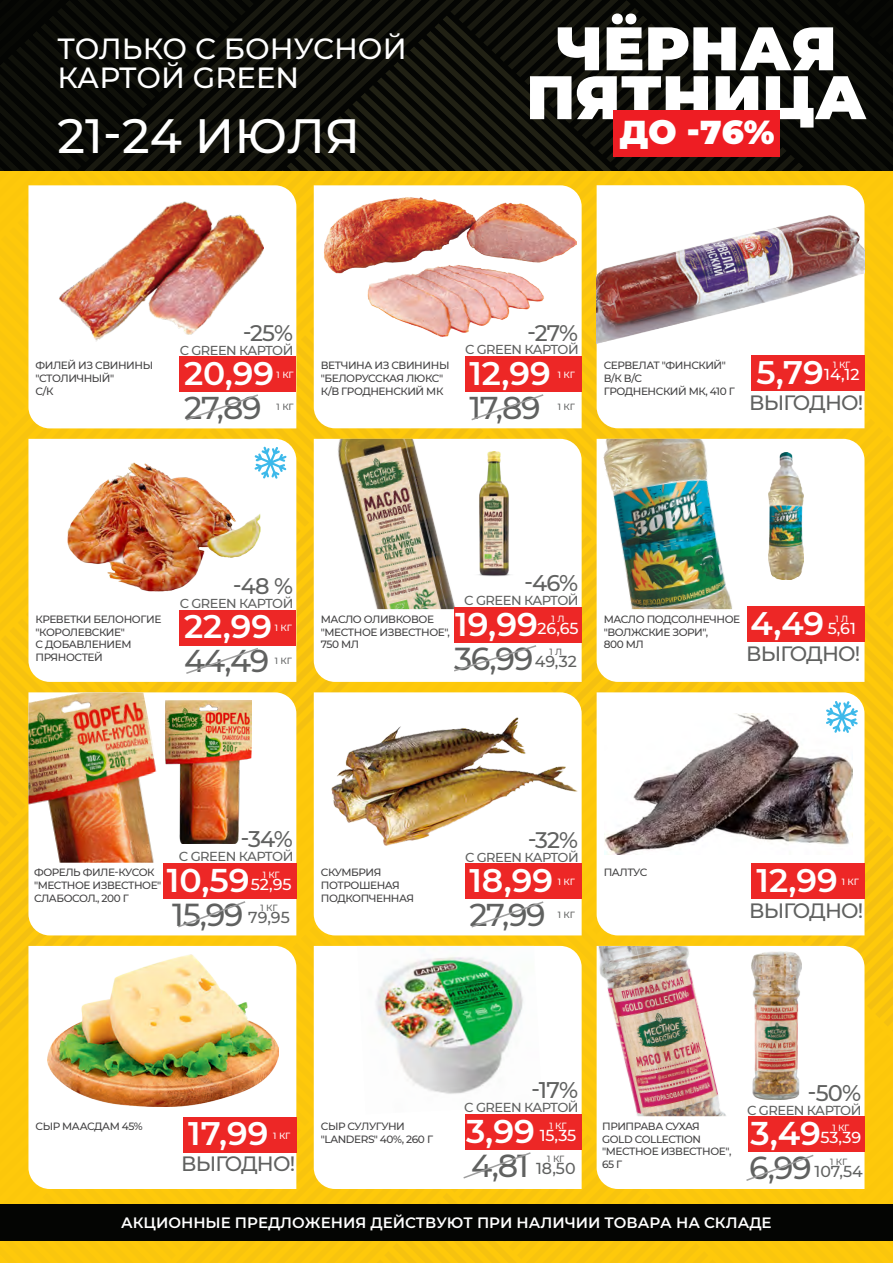
<style>
.page{position:relative;width:893px;height:1263px;background:#fff}
.page>*{position:absolute;margin:0;border:0;box-sizing:border-box;transform-origin:0 0}
.t1{font:900 61.35px/48.9px "Montserrat";color:#fff;text-align:center}
.t2{font:500 48px "Montserrat";color:#fff}
.t3{font:900 33px "Montserrat";color:#fff}
.t4{font:600 32.85px "Montserrat";color:#fff}
.t5{font:600 32.55px "Montserrat";color:#fff}
.t6{font:500 31.65px "Montserrat";letter-spacing:-.04em;color:#606160}
.t7{font:500 31.5px "Montserrat";letter-spacing:-.04em;color:#606160}
.t8{font:500 29.1px/29.1px "Montserrat";color:#fff}
.t9{font:500 22.65px "Montserrat";letter-spacing:-.04em;color:#606160}
.t10{font:500 22.5px "Montserrat";letter-spacing:-.04em;color:#606160}
.t11{font:500 20.7px "Montserrat";letter-spacing:-.04em;color:#606160}
.t12{font:500 15.9px "Montserrat";color:#fff}
.t13{font:500 15.9px "Montserrat";color:#606160}
.t14{font:600 15px "Montserrat";color:#fff}
.t15{font:500 13.05px "Montserrat";letter-spacing:-.04em;color:#606160}
.t16{font:500 12.9px "Montserrat";letter-spacing:-.04em;color:#606160}
.t17{font:500 10.5px/12.6px "Montserrat";letter-spacing:-.04em;color:#424142}
.t18{font:500 9px "Montserrat";letter-spacing:-.025em;color:#fff}
.t19{font:500 9px "Montserrat";letter-spacing:-.025em;color:#606160}
.t20{font:500 9px "Montserrat";color:#606161}
.s1{font-weight:500;font-size:15.9px}
</style>
<div class="page">
<img style="left:0;top:0;width:893px;height:1263px">
<svg style="left:597px;top:439px;width:267px;height:243px"></svg>
<img style="left:769px;top:453px;width:34px;height:126px">
<img style="left:600px;top:439px;width:135px;height:170px">
<div style="left:747px;top:607px;width:117px;height:35px;background:#ed2726"></div>
<h3 class="t8" style="left:58px;top:33px;width:351px">ТОЛЬКО С БОНУСНОЙ<br>КАРТОЙ GREEN</h3>
<h2 class="t2" style="left:58px;top:102px;width:304px">21-24 ИЮЛЯ</h2>
<h1 class="t1" style="left:526px;top:20px;width:342px">ЧЁРНАЯ<br>ПЯТНИЦА</h1>
<h3 class="t3" style="left:619px;top:107px;width:157px">ДО -76%</h3>
<h3 class="t10" style="left:243px;top:317px;width:52px">-25%</h3>
<p class="t16" style="left:180px;top:341px;width:115px">С GREEN КАРТОЙ</p>
<p class="t18" style="left:277px;top:368px;width:19px">1 КГ</p>
<p class="t20" style="left:277px;top:401px;width:19px">1 КГ</p>
<p class="t17" style="left:36px;top:359px;width:119px">ФИЛЕЙ ИЗ СВИНИНЫ "СТОЛИЧНЫЙ"<br>С/К</p>
<h3 class="t5" style="left:184px;top:350px;width:92px">20,99</h3>
<h3 class="t7" style="left:184px;top:385px;width:79px">27,89</h3>
<h3 class="t10" style="left:527px;top:317px;width:52px">-27%</h3>
<p class="t16" style="left:465px;top:341px;width:115px">С GREEN КАРТОЙ</p>
<p class="t18" style="left:558px;top:368px;width:19px">1 КГ</p>
<p class="t20" style="left:558px;top:400px;width:19px">1 КГ</p>
<p class="t17" style="left:321px;top:359px;width:130px">ВЕТЧИНА ИЗ СВИНИНЫ "БЕЛОРУССКАЯ ЛЮКС"<br>К/В ГРОДНЕНСКИЙ МК</p>
<h3 class="t5" style="left:469px;top:350px;width:83px">12,99</h3>
<h3 class="t7" style="left:470px;top:385px;width:72px">17,89</h3>
<p class="t17" style="left:604px;top:359px;width:133px">СЕРВЕЛАТ "ФИНСКИЙ"<br>В/К В/С<br>ГРОДНЕНСКИЙ МК, 410 Г</p>
<h3 class="t5" style="left:756px;top:349px;width:69px">5,79</h3>
<h3 class="t11" style="left:749px;top:388px;width:116px">ВЫГОДНО!</h3>
<p class="t18" style="left:833px;top:359px;width:19px">1 КГ</p>
<h3 class="t12" style="left:824px;top:363px;width:37px">14,12</h3>
<h3 class="t10" style="left:233px;top:570px;width:62px">-48 %</h3>
<p class="t16" style="left:180px;top:594px;width:115px">С GREEN КАРТОЙ</p>
<p class="t18" style="left:275px;top:621px;width:19px">1 КГ</p>
<p class="t20" style="left:275px;top:655px;width:19px">1 КГ</p>
<p class="t17" style="left:36px;top:612px;width:127px">КРЕВЕТКИ БЕЛОНОГИЕ "КОРОЛЕВСКИЕ"<br>С ДОБАВЛЕНИЕМ<br>ПРЯНОСТЕЙ</p>
<h3 class="t5" style="left:184px;top:604px;width:89px">22,99</h3>
<h3 class="t7" style="left:184px;top:639px;width:86px">44,49</h3>
<h3 class="t9" style="left:524px;top:567px;width:56px">-46%</h3>
<p class="t15" style="left:464px;top:591px;width:116px">С GREEN КАРТОЙ</p>
<h3 class="t4" style="left:455px;top:600px;width:84px">19,99</h3>
<p class="t18" style="left:552px;top:612px;width:14px">1 Л</p>
<p class="t17" style="left:321px;top:612px;width:131px">МАСЛО ОЛИВКОВОЕ "МЕСТНОЕ ИЗВЕСТНОЕ",<br>750 МЛ</p>
<h3 class="t12" style="left:537px;top:617px;width:43px">26,65</h3>
<h3 class="t6" style="left:454px;top:636px;width:81px">36,99</h3>
<p class="t19" style="left:549px;top:645px;width:14px">1 Л</p>
<h3 class="t13" style="left:535px;top:650px;width:43px">49,32</h3>
<h3 class="t5" style="left:750px;top:600px;width:107px">4,49 <span class="s1">5,61</span></h3>
<h3 class="t11" style="left:746px;top:639px;width:116px">ВЫГОДНО!</h3>
<p class="t17" style="left:604px;top:612px;width:138px">МАСЛО ПОДСОЛНЕЧНОЕ "ВОЛЖСКИЕ ЗОРИ",<br>800 МЛ</p>
<p class="t18" style="left:835px;top:612px;width:14px">1 Л</p>
<h3 class="t9" style="left:241px;top:823px;width:54px">-34%</h3>
<p class="t15" style="left:179px;top:847px;width:116px">С GREEN КАРТОЙ</p>
<p class="t17" style="left:34px;top:866px;width:129px">ФОРЕЛЬ ФИЛЕ-КУСОК "МЕСТНОЕ ИЗВЕСТНОЕ"<br>СЛАБОСОЛ., 200 Г</p>
<h3 class="t4" style="left:167px;top:856px;width:84px">10,59</h3>
<p class="t18" style="left:263px;top:868px;width:19px">1 КГ</p>
<h3 class="t12" style="left:251px;top:873px;width:42px">52,95</h3>
<h3 class="t6" style="left:172px;top:892px;width:73px">15,99</h3>
<p class="t19" style="left:260px;top:901px;width:19px">1 КГ</p>
<h3 class="t13" style="left:248px;top:906px;width:43px">79,95</h3>
<h3 class="t10" style="left:528px;top:824px;width:52px">-32%</h3>
<p class="t16" style="left:465px;top:848px;width:115px">С GREEN КАРТОЙ</p>
<p class="t18" style="left:558px;top:875px;width:19px">1 КГ</p>
<p class="t19" style="left:558px;top:908px;width:19px">1 КГ</p>
<p class="t17" style="left:321px;top:866px;width:95px">СКУМБРИЯ<br>ПОТРОШЕНАЯ<br>ПОДКОПЧЕННАЯ</p>
<h3 class="t5" style="left:469px;top:857px;width:85px">18,99</h3>
<h3 class="t7" style="left:470px;top:892px;width:78px">27,99</h3>
<p class="t17" style="left:604px;top:866px;width:45px">ПАЛТУС</p>
<h3 class="t5" style="left:756px;top:857px;width:83px">12,99</h3>
<h3 class="t11" style="left:749px;top:896px;width:116px">ВЫГОДНО!</h3>
<p class="t18" style="left:842px;top:875px;width:19px">1 КГ</p>
<p class="t17" style="left:36px;top:1119px;width:109px">СЫР МААСДАМ 45%</p>
<h3 class="t5" style="left:188px;top:1110px;width:82px">17,99</h3>
<h3 class="t11" style="left:181px;top:1149px;width:116px">ВЫГОДНО!</h3>
<p class="t18" style="left:273px;top:1130px;width:19px">1 КГ</p>
<h3 class="t9" style="left:531px;top:1074px;width:49px">-17%</h3>
<p class="t15" style="left:464px;top:1098px;width:116px">С GREEN КАРТОЙ</p>
<h3 class="t9" style="left:807px;top:1077px;width:55px">-50%</h3>
<p class="t15" style="left:747px;top:1101px;width:116px">С GREEN КАРТОЙ</p>
<p class="t17" style="left:321px;top:1119px;width:114px">СЫР СУЛУГУНИ "LANDERS" 40%, 260 Г</p>
<h3 class="t4" style="left:466px;top:1108px;width:70px">3,99</h3>
<p class="t18" style="left:549px;top:1119px;width:19px">1 КГ</p>
<h3 class="t12" style="left:540px;top:1124px;width:38px">15,35</h3>
<h3 class="t6" style="left:471px;top:1143px;width:59px">4,81</h3>
<p class="t19" style="left:547px;top:1152px;width:19px">1 КГ</p>
<h3 class="t13" style="left:536px;top:1157px;width:41px">18,50</h3>
<p class="t17" style="left:602px;top:1119px;width:131px">ПРИПРАВА СУХАЯ<br>GOLD COLLECTION "МЕСТНОЕ ИЗВЕСТНОЕ",<br>65 Г</p>
<h3 class="t4" style="left:750px;top:1110px;width:72px">3,49</h3>
<p class="t18" style="left:832px;top:1122px;width:19px">1 КГ</p>
<h3 class="t12" style="left:820px;top:1126px;width:42px">53,39</h3>
<h3 class="t6" style="left:749px;top:1146px;width:64px">6,99</h3>
<p class="t19" style="left:830px;top:1155px;width:19px">1 КГ</p>
<h3 class="t13" style="left:815px;top:1160px;width:50px">107,54</h3>
<h3 class="t14" style="left:121px;top:1212px;width:652px">АКЦИОННЫЕ ПРЕДЛОЖЕНИЯ ДЕЙСТВУЮТ ПРИ НАЛИЧИИ ТОВАРА НА СКЛАДЕ</h3>
</div>
